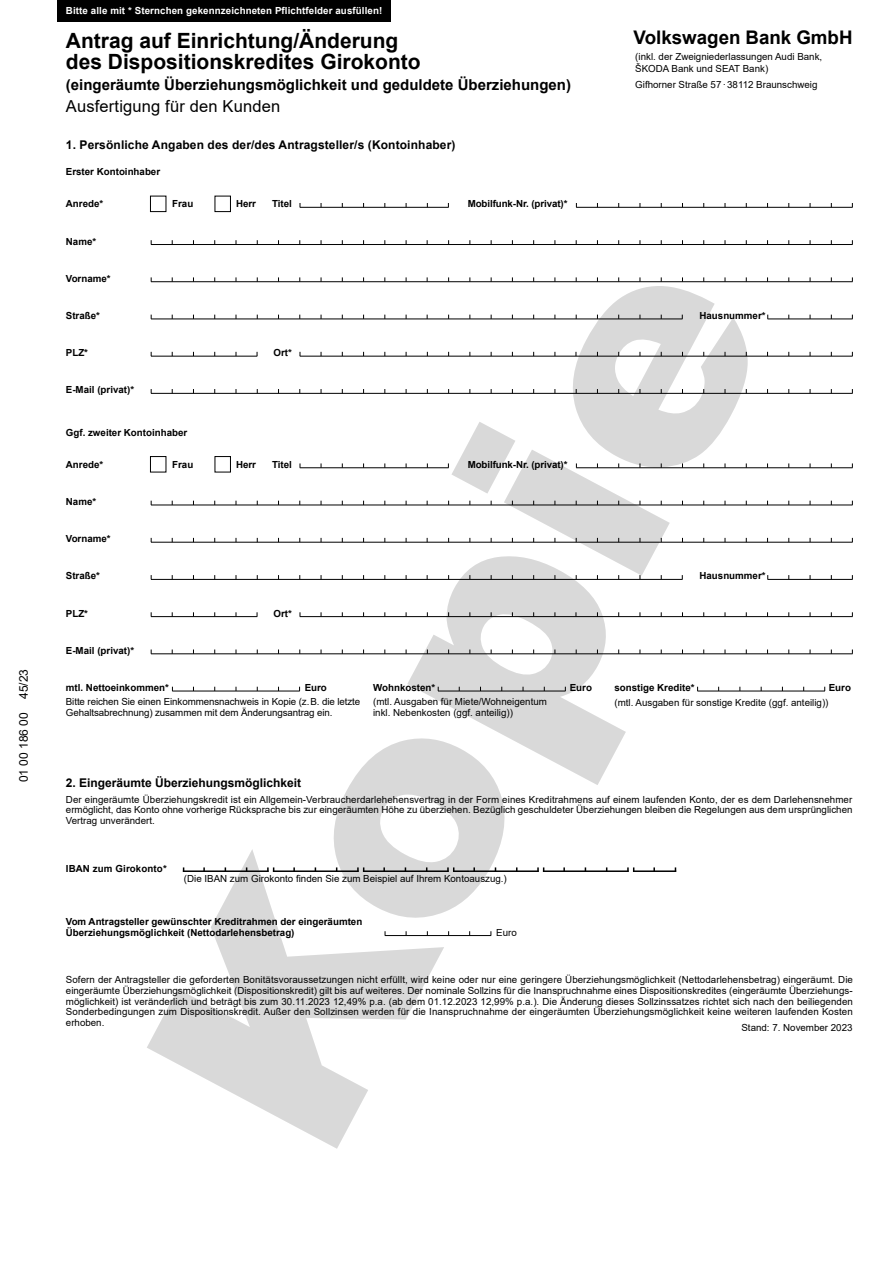
<style>
.page{position:relative;width:893px;height:1263px;background:#fff}
.page>*{position:absolute;margin:0;border:0;box-sizing:border-box;transform-origin:0 0}
.t1{font:700 21px/21.3px "Arial";color:#000}
.t2{font:700 18.75px "Arial";color:#000}
.t3{font:16.5px "Arial";letter-spacing:.01em;color:#000}
.t4{font:700 15px "Arial";color:#000}
.t5{font:700 12px "Arial";letter-spacing:.01em;color:#000}
.t6{font:12px "Arial";color:#000}
.t7{font:9.75px/10.6px "Arial";color:#000}
.t8{font:700 9.75px/10.6px "Arial";color:#000}
.t9{font:700 9.75px "Arial";letter-spacing:.01em;color:#fff}
</style>
<div class="page">
<svg style="left:147px;top:286px;width:601px;height:863px"></svg>
<div style="left:57px;top:0;width:334px;height:21px;background:#000"></div>
<div style="left:150px;top:196px;width:16px;height:16px;border:1px solid #000"></div>
<div style="left:150px;top:456px;width:16px;height:16px;border:1px solid #000"></div>
<div style="left:215px;top:196px;width:16px;height:16px;border:1px solid #000"></div>
<div style="left:215px;top:456px;width:16px;height:16px;border:1px solid #000"></div>
<hr style="left:151px;top:244px;width:702px;height:1px;background:#000">
<hr style="left:151px;top:505px;width:702px;height:1px;background:#000">
<hr style="left:151px;top:281px;width:702px;height:1px;background:#000">
<hr style="left:151px;top:542px;width:702px;height:1px;background:#000">
<hr style="left:300px;top:207px;width:149px;height:1px;background:#000">
<hr style="left:300px;top:467px;width:149px;height:1px;background:#000">
<hr style="left:273px;top:870px;width:86px;height:2px;background:#000">
<hr style="left:183px;top:870px;width:86px;height:2px;background:#000">
<svg style="left:267px;top:867px;width:7px;height:5px"></svg>
<hr style="left:363px;top:870px;width:86px;height:2px;background:#000">
<svg style="left:357px;top:867px;width:7px;height:5px"></svg>
<hr style="left:543px;top:870px;width:86px;height:2px;background:#000">
<hr style="left:453px;top:870px;width:86px;height:2px;background:#000">
<svg style="left:447px;top:867px;width:7px;height:5px"></svg>
<svg style="left:537px;top:867px;width:7px;height:5px"></svg>
<hr style="left:633px;top:870px;width:43px;height:2px;background:#000">
<svg style="left:627px;top:867px;width:7px;height:5px"></svg>
<hr style="left:385px;top:935px;width:106px;height:1px;background:#000">
<hr style="left:576px;top:207px;width:277px;height:1px;background:#000">
<hr style="left:576px;top:467px;width:277px;height:1px;background:#000">
<hr style="left:151px;top:319px;width:531px;height:1px;background:#000">
<hr style="left:300px;top:356px;width:553px;height:1px;background:#000">
<hr style="left:151px;top:356px;width:106px;height:1px;background:#000">
<hr style="left:767px;top:319px;width:86px;height:1px;background:#000">
<hr style="left:172px;top:691px;width:128px;height:1px;background:#000">
<hr style="left:438px;top:691px;width:128px;height:1px;background:#000">
<hr style="left:697px;top:691px;width:128px;height:1px;background:#000">
<hr style="left:151px;top:579px;width:531px;height:1px;background:#000">
<hr style="left:300px;top:616px;width:553px;height:1px;background:#000">
<hr style="left:151px;top:616px;width:106px;height:1px;background:#000">
<hr style="left:767px;top:579px;width:86px;height:1px;background:#000">
<hr style="left:151px;top:653px;width:702px;height:1px;background:#000">
<hr style="left:151px;top:393px;width:702px;height:1px;background:#000">
<p class="t6" style="left:15px;top:782px;width:115px;rotate:-90deg">01 00 186 00 45/23</p>
<p class="t9" style="left:66px;top:4px;width:318px">Bitte alle mit * Sternchen gekennzeichneten Pflichtfelder ausfüllen!</p>
<h1 class="t1" style="left:66px;top:30px;width:356px">Antrag auf Einrichtung/Änderung des Dispositionskredites Girokonto</h1>
<h3 class="t4" style="left:66px;top:75px;width:507px">(eingeräumte Überziehungsmöglichkeit und geduldete Überziehungen)</h3>
<h3 class="t3" style="left:66px;top:94px;width:216px">Ausfertigung für den Kunden</h3>
<p class="t5" style="left:66px;top:136px;width:391px">1. Persönliche Angaben des der/des Antragsteller/s (Kontoinhaber)</p>
<p class="t8" style="left:66px;top:167px;width:96px">Erster Kontoinhaber</p>
<p class="t8" style="left:66px;top:199px;width:39px">Anrede*</p>
<p class="t8" style="left:66px;top:236px;width:32px">Name*</p>
<p class="t8" style="left:66px;top:273px;width:46px">Vorname*</p>
<p class="t8" style="left:172px;top:199px;width:23px">Frau</p>
<p class="t8" style="left:236px;top:199px;width:22px">Herr</p>
<p class="t8" style="left:272px;top:199px;width:21px">Titel</p>
<p class="t8" style="left:66px;top:310px;width:36px">Straße*</p>
<p class="t8" style="left:66px;top:347px;width:24px">PLZ*</p>
<p class="t8" style="left:274px;top:347px;width:20px">Ort*</p>
<p class="t8" style="left:66px;top:385px;width:70px">E-Mail (privat)*</p>
<p class="t8" style="left:66px;top:427px;width:123px">Ggf. zweiter Kontoinhaber</p>
<p class="t8" style="left:66px;top:459px;width:39px">Anrede*</p>
<p class="t8" style="left:66px;top:496px;width:32px">Name*</p>
<p class="t8" style="left:66px;top:533px;width:46px">Vorname*</p>
<p class="t8" style="left:172px;top:459px;width:23px">Frau</p>
<p class="t8" style="left:236px;top:459px;width:22px">Herr</p>
<p class="t8" style="left:272px;top:459px;width:21px">Titel</p>
<p class="t8" style="left:66px;top:571px;width:36px">Straße*</p>
<p class="t8" style="left:66px;top:608px;width:24px">PLZ*</p>
<p class="t8" style="left:274px;top:608px;width:20px">Ort*</p>
<p class="t8" style="left:66px;top:645px;width:70px">E-Mail (privat)*</p>
<p class="t8" style="left:468px;top:199px;width:101px">Mobilfunk-Nr. (privat)*</p>
<p class="t8" style="left:468px;top:459px;width:101px">Mobilfunk-Nr. (privat)*</p>
<h2 class="t2" style="left:634px;top:24px;width:220px">Volkswagen Bank GmbH</h2>
<p class="t7" style="left:635px;top:51px;width:188px;line-height:12px">(inkl. der Zweigniederlassungen Audi Bank,<br>ŠKODA Bank und SEAT Bank)</p>
<p class="t7" style="left:635px;top:80px;width:184px">Gifhorner Straße 57·38112 Braunschweig</p>
<p class="t8" style="left:699px;top:310px;width:68px">Hausnummer*</p>
<p class="t8" style="left:699px;top:571px;width:68px">Hausnummer*</p>
<p class="t8" style="left:66px;top:682px;width:104px">mtl. Nettoeinkommen*</p>
<p class="t8" style="left:305px;top:682px;width:24px">Euro</p>
<p class="t8" style="left:373px;top:682px;width:64px">Wohnkosten*</p>
<p class="t8" style="left:570px;top:682px;width:24px">Euro</p>
<p class="t8" style="left:614px;top:682px;width:82px">sonstige Kredite*</p>
<p class="t8" style="left:829px;top:682px;width:24px">Euro</p>
<p class="t7" style="left:614px;top:698px;width:216px">(mtl. Ausgaben für sonstige Kredite (ggf. anteilig))</p>
<p class="t7" style="left:66px;top:696px;width:296px">Bitte reichen Sie einen Einkommensnachweis in Kopie (z.B. die letzte<br>Gehaltsabrechnung) zusammen mit dem Änderungsantrag ein.</p>
<p class="t7" style="left:373px;top:696px;width:175px">(mtl. Ausgaben für Miete/Wohneigentum inkl. Nebenkosten (ggf. anteilig))</p>
<p class="t5" style="left:66px;top:774px;width:237px">2. Eingeräumte Überziehungsmöglichkeit</p>
<p class="t7" style="left:66px;top:794px;width:788px;text-align:justify">Der eingeräumte Überziehungskredit ist ein Allgemein-Verbraucherdarlehehensvertrag in der Form eines Kreditrahmens auf einem laufenden Konto, der es dem Darlehensnehmer ermöglicht, das Konto ohne vorherige Rücksprache bis zur eingeräumten Höhe zu überziehen. Bezüglich geschuldeter Überziehungen bleiben die Regelungen aus dem ursprünglichen Vertrag unverändert.</p>
<p class="t8" style="left:66px;top:863px;width:102px">IBAN zum Girokonto*</p>
<p class="t7" style="left:184px;top:873px;width:324px">(Die IBAN zum Girokonto finden Sie zum Beispiel auf Ihrem Kontoauszug.)</p>
<p class="t8" style="left:66px;top:916px;width:298px">Vom Antragsteller gewünschter Kreditrahmen der eingeräumten<br>Überziehungsmöglichkeit (Nettodarlehensbetrag)</p>
<p class="t7" style="left:496px;top:927px;width:22px">Euro</p>
<p class="t7" style="left:66px;top:974px;width:789px;text-align:justify">Sofern der Antragsteller die geforderten Bonitätsvoraussetzungen nicht erfüllt, wird keine oder nur eine geringere Überziehungsmöglichkeit (Nettodarlehensbetrag) eingeräumt. Die eingeräumte Überziehungsmöglichkeit (Dispositionskredit) gilt bis auf weiteres. Der nominale Sollzins für die Inanspruchnahme eines Dispositionskredites (eingeräumte Überziehungs&shy;möglichkeit) ist veränderlich und beträgt bis zum 30.11.2023 12,49% p.a. (ab dem 01.12.2023 12,99% p.a.). Die Änderung dieses Sollzinssatzes richtet sich nach den beiliegenden Sonderbedingungen zum Dispositionskredit. Außer den Sollzinsen werden für die Inanspruchnahme der eingeräumten Überziehungsmöglichkeit keine weiteren laufenden Kosten erhoben.</p>
<p class="t7" style="left:741px;top:1022px;width:113px">Stand: 7. November 2023</p>
</div>
